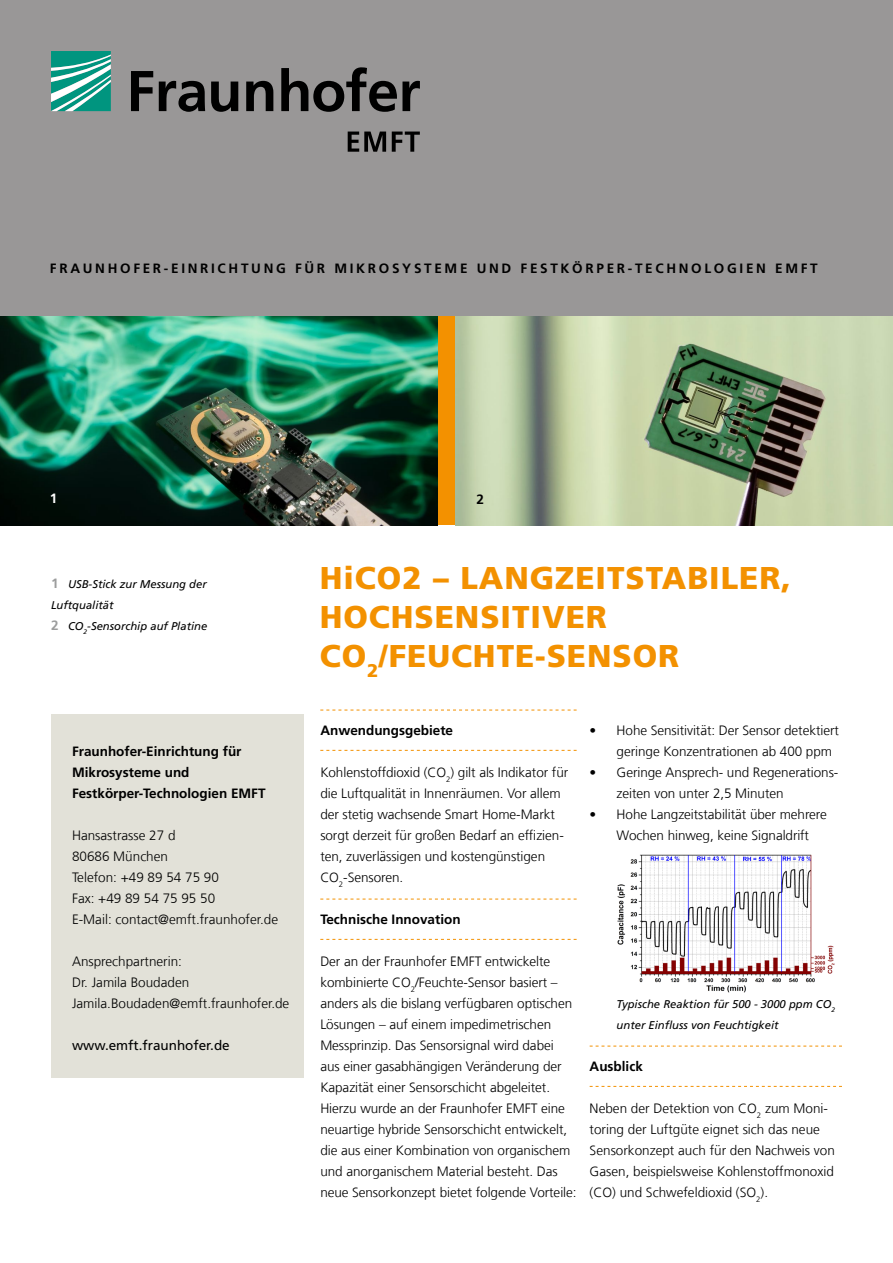
<style>
.page{position:relative;width:893px;height:1263px;background:#fff}
.page>*{position:absolute;margin:0;border:0;box-sizing:border-box;transform-origin:0 0}
.t1{font:900 31.5px/39px "Frutiger LT Com";letter-spacing:.03em;color:#f39100}
.t2{font:300 13.5px/21px "Frutiger LT Com";letter-spacing:-.005em;color:#000}
.t3{font:700 13.5px/21px "Frutiger LT Com";color:#000}
.t4{font:700 13.5px "Frutiger LT Com";letter-spacing:.2em;color:#000}
.t5{font:13.5px "Frutiger LT Com";color:#000}
.t6{font:700 13.5px "Frutiger LT Com";color:#fff}
.t7{font:italic 11.25px/21px "Frutiger LT Com";color:#000}
.s1{font-weight:700;font-style:normal;font-size:13.5px;color:#9c9d9d}
</style>
<div class="page">
<div style="left:432px;top:315px;width:27px;height:210px;background:#f39100"></div>
<img style="left:455px;top:315px;width:438px;height:210px">
<img style="left:0;top:315px;width:438px;height:210px">
<div style="left:0;top:0;width:893px;height:315px;background:#999797"></div>
<svg style="left:320px;top:710px;width:257px;height:1px"></svg>
<svg style="left:320px;top:750px;width:257px;height:1px"></svg>
<svg style="left:320px;top:899px;width:257px;height:1px"></svg>
<svg style="left:320px;top:939px;width:257px;height:1px"></svg>
<svg style="left:590px;top:1046px;width:252px;height:1px"></svg>
<svg style="left:590px;top:1086px;width:252px;height:1px"></svg>
<div style="left:51px;top:714px;width:252px;height:364px;background:#e2e1d8"></div>
<svg style="left:51px;top:51px;width:60px;height:60px;background:#49b1a2"></svg>
<svg style="left:131px;top:67px;width:289px;height:45px"></svg>
<svg style="left:348px;top:132px;width:38px;height:20px"></svg>
<svg style="left:392px;top:132px;width:28px;height:20px"></svg>
<img style="left:617px;top:854px;width:218px;height:139px">
<p class="t4" style="left:50px;top:260px;width:396px">FRAUNHOFER-Einr ich tun g f ür Mikro systeme</p>
<p class="t4" style="left:477px;top:260px;width:202px">un d Fe stkör per -Te chno</p>
<p class="t3" style="left:704px;top:258px;width:52px">lo gien</p>
<p class="t3" style="left:775px;top:258px;width:44px">EMFT</p>
<p class="t6" style="left:50px;top:491px;width:9px">1</p>
<p class="t3" style="left:476px;top:489px;width:9px">2</p>
<p class="t7" style="left:51px;top:574px;width:158px"><span class="s1">1</span> USB-Stick zur Messung der<br>Luftqualität<br><span class="s1">2</span> CO<sub>2</sub>-Sensorchip auf Platine</p>
<p class="t3" style="left:72px;top:741px;width:195px">Fraunhofer-Einrichtung für<br>Mikrosysteme und<br>Festkörper-Technologien EMFT</p>
<p class="t2" style="left:72px;top:825px;width:208px">Hansastrasse 27 d<br>80686 München<br>Telefon: +49 89 54 75 90<br>Fax: +49 89 54 75 95 50<br>E-Mail: contact@emft.fraunhofer.de</p>
<p class="t2" style="left:72px;top:951px;width:219px">Ansprechpartnerin:<br>Dr. Jamila Boudaden<br>Jamila.Boudaden@emft.fraunhofer.de</p>
<p class="t5" style="left:72px;top:1037px;width:159px">www.emft.fraunhofer.de</p>
<h1 class="t1" style="left:320px;top:558px;width:473px">HICO2 – LANGZEITSTABILER,<br>HOCH</h1>
<h1 class="t1" style="left:320px;top:597px;width:361px;text-indent:95px">SENSITIVER<br>CO<sub>2</sub>/FEUCHTE-SENSOR</h1>
<p class="t3" style="left:320px;top:720px;width:134px">Anwendungsgebiete</p>
<p class="t2" style="left:320px;top:762px;width:249px">Kohlenstoffdioxid (CO<sub>2</sub>) gilt als Indikator für die Luftqualität in Innenräumen. Vor allem der stetig wachsende Smart Home-Markt sorgt derzeit für großen Bedarf an effizien&shy;ten, zuverlässigen und kostengünstigen CO<sub>2</sub>-Sensoren.</p>
<p class="t3" style="left:320px;top:909px;width:142px">Technische Innovation</p>
<p class="t2" style="left:320px;top:951px;width:258px">Der an der Fraunhofer EMFT entwickelte kombinierte CO<sub>2</sub>/Feuchte-Sensor basiert – anders als die bislang verfügbaren optischen Lösungen – auf einem impedimetrischen Messprinzip. Das Sensorsignal wird dabei<br>aus einer gasabhängigen Veränderung der Kapazität einer Sensorschicht abgeleitet.<br>Hierzu wurde an der Fraunhofer EMFT eine neuartige hybride Sensorschicht entwickelt, die aus einer Kombination von organischem und anorganischem Material besteht. Das neue Sensorkonzept bietet folgende Vorteile:</p>
<p class="t2" style="left:617px;top:720px;width:224px;text-indent:-27px">• Hohe Sensitivität: Der Sensor detektiert geringe Konzentrationen ab 400 ppm</p>
<p class="t2" style="left:617px;top:762px;width:223px;text-indent:-27px">• Geringe Ansprech- und Regenerations&shy;zeiten von unter 2,5 Minuten</p>
<p class="t2" style="left:617px;top:804px;width:212px;text-indent:-27px">• Hohe Langzeitstabilität über mehrere<br>Wochen hinweg, keine Signaldrift</p>
<p class="t7" style="left:617px;top:994px;width:220px">Typische Reaktion für 500 - 3000 ppm CO<sub>2 </sub>unter Einfluss von Feuchtigkeit</p>
<p class="t3" style="left:590px;top:1056px;width:55px">Ausblick</p>
<p class="t2" style="left:590px;top:1098px;width:247px">Neben der Detektion von CO<sub>2</sub> zum Moni&shy;toring der Luftgüte eignet sich das neue Sensorkonzept auch für den Nachweis von Gasen, beispielsweise Kohlenstoffmonoxid (CO) und Schwefeldioxid (SO<sub>2</sub>).</p>
</div>
